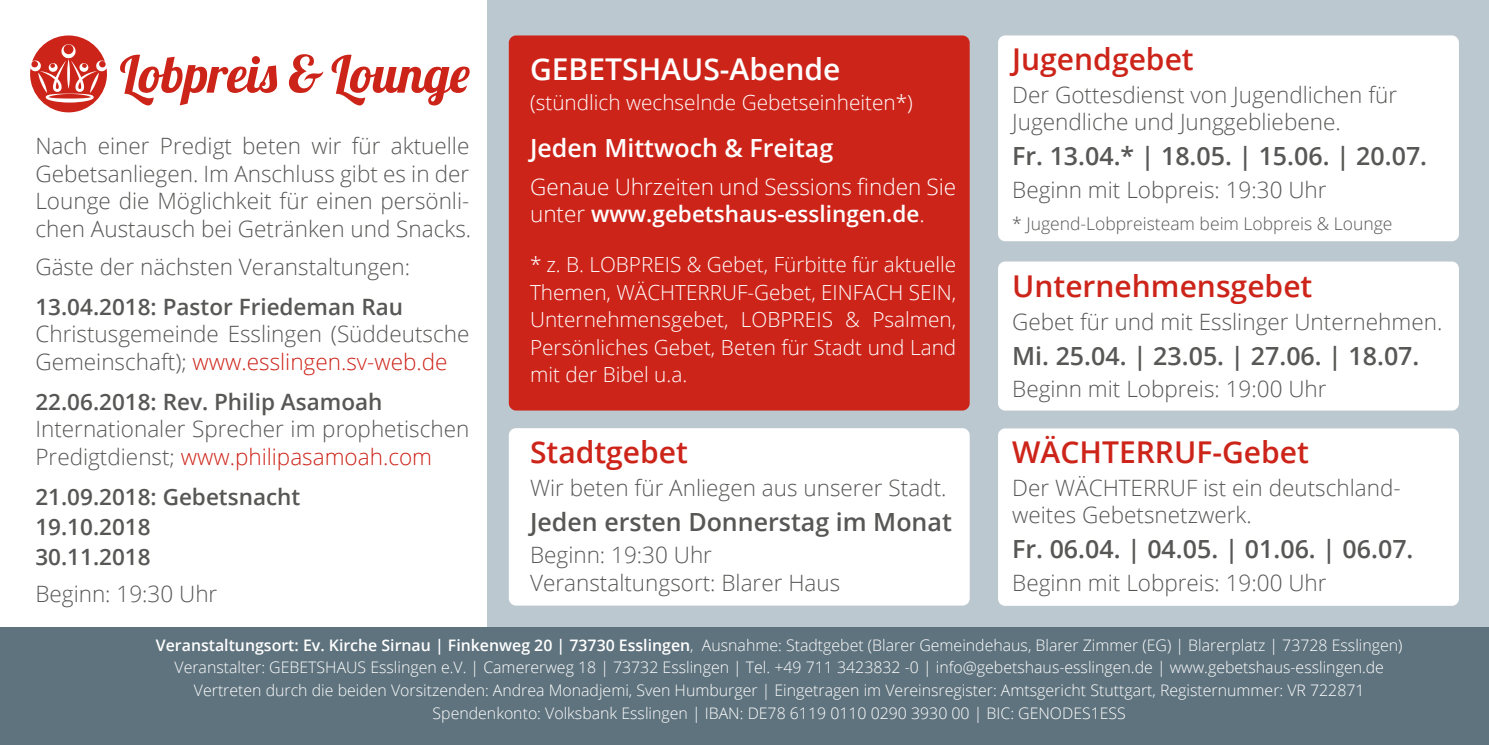
<style>
.page{position:relative;width:1489px;height:745px;background:#fff}
.page>*{position:absolute;margin:0;border:0;box-sizing:border-box;transform-origin:0 0}
.t1{font:600 30px "Open Sans";color:#cd241a}
.t2{font:600 30px "Open Sans";color:#fff}
.t3{font:600 25px "Open Sans";color:#575756}
.t4{font:600 25px "Open Sans";color:#fff}
.t5{font:300 22.5px/27.5px "Open Sans";color:#575756}
.t6{font:600 22.5px/30px "Open Sans";color:#575756}
.t7{font:300 22.5px/27.5px "Open Sans";color:#fff}
.t8{font:300 20.75px/27.5px "Open Sans";color:#fff;text-align:justify}
.t9{font:300 17.5px "Open Sans";color:#575756}
.t10{font:300 15.75px/22.8px "Open Sans";color:#fff;text-align:center}
.s1{font-weight:600}
.s2{color:#cd241a}
</style>
<div class="page">
<div style="left:487px;top:0;width:1001px;height:744px;background:#bcc8cf"></div>
<div style="left:0;top:627px;width:1488px;height:117px;background:#5f737e"></div>
<svg style="left:120px;top:55px;width:157px;height:50px"></svg>
<svg style="left:289px;top:54px;width:34px;height:39px"></svg>
<svg style="left:331px;top:55px;width:138px;height:50px"></svg>
<svg style="left:30px;top:35px;width:77px;height:77px"></svg>
<div style="left:509px;top:35px;width:460px;height:375px;background:#cd241a;border-radius:7px"></div>
<div style="left:509px;top:428px;width:460px;height:177px;background:#fff;border-radius:7px"></div>
<div style="left:998px;top:261px;width:460px;height:149px;background:#fff;border-radius:7px"></div>
<div style="left:998px;top:35px;width:460px;height:206px;background:#fff;border-radius:7px"></div>
<div style="left:998px;top:428px;width:460px;height:177px;background:#fff;border-radius:7px"></div>
<h1 class="t1" style="left:1012px;top:38px;width:183px">Jugendgebet</h1>
<p class="t5" style="left:1012px;top:80px;width:386px">Der Gottesdienst von Jugendlichen für<br>Jugendliche und Junggebliebene.</p>
<p class="t3" style="left:1012px;top:139px;width:416px">Fr. 13.04.* | 18.05. | 15.06. | 20.07.</p>
<p class="t5" style="left:1012px;top:175px;width:316px">Beginn mit Lobpreis: 19:30 Uhr</p>
<p class="t9" style="left:1012px;top:212px;width:382px">* Jugend-Lobpreisteam beim Lobpreis &amp; Lounge</p>
<h1 class="t2" style="left:530px;top:48px;width:312px">GEBETSHAUS-Abende</h1>
<p class="t8" style="left:530px;top:88px;width:384px">(stündlich wechselnde Gebetseinheiten*)</p>
<p class="t4" style="left:530px;top:131px;width:305px">Jeden Mittwoch &amp; Freitag</p>
<p class="t7" style="left:530px;top:172px;width:428px">Genaue Uhrzeiten und Sessions finden Sie unter <span class="s1">www.gebetshaus-esslingen.de</span>.</p>
<p class="t8" style="left:530px;top:250px;width:428px">* z. B. LOBPREIS &amp; Gebet, Fürbitte für aktuelle Themen, WÄCHTERRUF-Gebet, EINFACH SEIN, Unternehmensgebet, LOBPREIS &amp; Psalmen, Persönliches Gebet, Beten für Stadt und Land mit der Bibel u.a.</p>
<p class="t5" style="left:35px;top:132px;width:437px;text-align:justify">Nach einer Predigt beten wir für aktuelle Gebetsanliegen. Im Anschluss gibt es in der Lounge die Möglichkeit für einen persönli&shy;chen Austausch bei Getränken und Snacks.</p>
<p class="t5" style="left:35px;top:252px;width:376px">Gäste der nächsten Veranstaltungen:</p>
<p class="t6" style="left:35px;top:291px;width:369px">13.04.2018: Pastor Friedeman Rau</p>
<p class="t5" style="left:35px;top:319px;width:435px">Christusgemeinde Esslingen (Süddeutsche<br>Gemeinschaft); <span class="s2">www.esslingen.sv-web.de</span></p>
<p class="t6" style="left:35px;top:386px;width:348px">22.06.2018: Rev. Philip Asamoah</p>
<p class="t5" style="left:35px;top:414px;width:435px">Internationaler Sprecher im prophetischen<br>Predigtdienst; <span class="s2">www.philipasamoah.com</span></p>
<p class="t6" style="left:35px;top:481px;width:266px">21.09.2018: Gebetsnacht<br>19.10.2018<br>30.11.2018</p>
<p class="t5" style="left:35px;top:579px;width:183px">Beginn: 19:30 Uhr</p>
<p class="t10" style="left:156px;top:632px;width:1248px"><span class="s1">Veranstaltungsort: Ev. Kirche Sirnau | Finkenweg 20 | 73730 Esslingen</span>, Ausnahme: Stadtgebet (Blarer Gemeindehaus, Blarer Zimmer (EG) | Blarerplatz | 73728 Esslingen)<br>Veranstalter: GEBETSHAUS Esslingen e.V. | Camererweg 18 | 73732 Esslingen | Tel. +49 711 3423832 -0 | info@gebetshaus-esslingen.de | www.gebetshaus-esslingen.de Vertreten durch die beiden Vorsitzenden: Andrea Monadjemi, Sven Humburger | Eingetragen im Vereinsregister: Amtsgericht Stuttgart, Registernummer: VR 722871<br>Spendenkonto: Volksbank Esslingen | IBAN: DE78 6119 0110 0290 3930 00 | BIC: GENODES1ESS</p>
<h1 class="t1" style="left:1012px;top:265px;width:302px">Unternehmensgebet</h1>
<p class="t5" style="left:1012px;top:307px;width:431px">Gebet für und mit Esslinger Unternehmen.</p>
<p class="t3" style="left:1012px;top:338px;width:409px">Mi. 25.04. | 23.05. | 27.06. | 18.07.</p>
<p class="t5" style="left:1012px;top:374px;width:316px">Beginn mit Lobpreis: 19:00 Uhr</p>
<h1 class="t1" style="left:1012px;top:431px;width:298px">WÄCHTERRUF-Gebet</h1>
<p class="t5" style="left:1012px;top:472px;width:390px">Der WÄCHTERRUF ist ein deutschland&shy;weites Gebetsnetzwerk.</p>
<p class="t3" style="left:1012px;top:531px;width:403px">Fr. 06.04. | 04.05. | 01.06. | 06.07.</p>
<p class="t5" style="left:1012px;top:567px;width:316px">Beginn mit Lobpreis: 19:00 Uhr</p>
<h1 class="t1" style="left:530px;top:431px;width:159px">Stadtgebet</h1>
<p class="t5" style="left:530px;top:472px;width:418px">Wir beten für Anliegen aus unserer Stadt.</p>
<p class="t3" style="left:530px;top:504px;width:423px">Jeden ersten Donnerstag im Monat</p>
<p class="t5" style="left:530px;top:540px;width:312px">Beginn: 19:30 Uhr<br>Veranstaltungsort: Blarer Haus</p>
</div>
